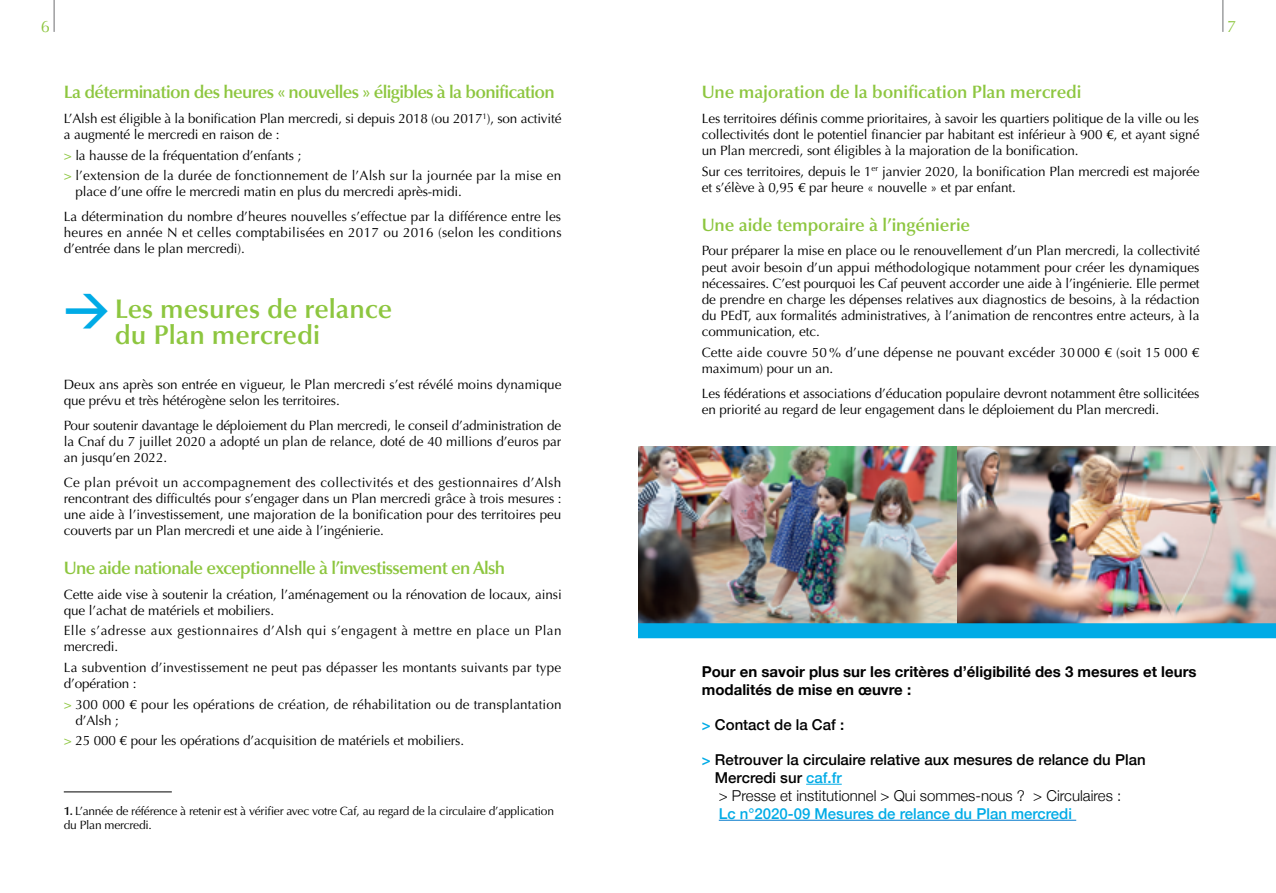
<style>
.page{position:relative;width:1276px;height:893px;background:#fff}
.page>*{position:absolute;margin:0;border:0;box-sizing:border-box;transform-origin:0 0}
.t1{font:600 27px/26.2px "Optima";color:#8dc63f}
.t2{font:600 18px "Optima";letter-spacing:-.04em;color:#8dc63f}
.t3{font:600 18px "Optima";letter-spacing:-.01em;color:#8dc63f}
.t4{font:16.5px "Optima";color:#8dc63f}
.t5{font:500 15px/18px "Helvetica Neue";color:#000}
.t6{font:700 15px/18px "Helvetica Neue";color:#000}
.t7{font:500 15px "Helvetica Neue";color:#00abe6}
.t8{font:13.5px/16.2px "Optima";letter-spacing:-.005em;color:#000}
.t9{font:13.5px/16.2px "Optima";letter-spacing:.015em;color:#000}
.t10{font:13.5px/16.2px "Optima";letter-spacing:.03em;color:#000}
.t11{font:12px/14.4px "Optima";letter-spacing:-.02em;color:#000}
.s1{font-weight:500;color:#8dc63f}
.s2{font-family:"DIN";font-weight:700;font-size:45px;color:#00abe6}
.s3{font-weight:600}
.s4{color:#00abe6}
.s5{font-weight:300}
</style>
<div class="page">
<hr style="left:1222px;top:0;width:1px;height:32px;background:#6d6e71">
<hr style="left:54px;top:0;width:1px;height:32px;background:#6d6e71">
<img style="left:638px;top:446px;width:319px;height:177px">
<img style="left:957px;top:446px;width:319px;height:177px">
<div style="left:638px;top:623px;width:638px;height:15px;background:#00abe6"></div>
<hr style="left:64px;top:791px;width:108px;height:1px;background:#000">
<hr style="left:806px;top:784px;width:35px;height:1px;background:#00abe6">
<hr style="left:719px;top:820px;width:357px;height:1px;background:#0077ca">
<p class="t4" style="left:41px;top:17px;width:11px">6</p>
<p class="t4" style="left:1227px;top:17px;width:11px">7</p>
<h2 class="t2" style="left:64px;top:82px;width:493px">La détermination des heures « nouvelles » éligibles à la bonification</h2>
<p class="t8" style="left:64px;top:111px;width:499px">L’Alsh est éligible à la bonification Plan mercredi, si depuis 2018 (ou 2017<sup>1</sup>), son activité a augmenté le mercredi en raison de :</p>
<p class="t8" style="left:64px;top:145px;width:499px;line-height:20.4px"><span class="s1">&gt;</span> la hausse de la fréquentation d’enfants ;<br><span class="s1">&gt;</span> l’extension de la durée de fonctionnement de l’Alsh sur la journée par la mise en</p>
<p class="t8" style="left:64px;top:180px;width:499px;line-height:24.8px;text-indent:12px">place d’une offre le mercredi matin en plus du mercredi après-midi.<br>La détermination du nombre d’heures nouvelles s’effectue par la différence entre les</p>
<p class="t9" style="left:64px;top:225px;width:499px">heures en année N et celles comptabilisées en 2017 ou 2016 (selon les conditions d’entrée dans le plan mercredi).</p>
<h1 class="t1" style="left:115px;top:296px;width:279px;text-indent:-51px"><span class="s2">&gt;</span> Les mesures de relance du Plan mercredi</h1>
<p class="t8" style="left:64px;top:376px;width:499px">Deux ans après son entrée en vigueur, le Plan mercredi s’est révélé moins dynamique que prévu et très hétérogène selon les territoires.</p>
<p class="t8" style="left:64px;top:417px;width:499px;text-align:justify">Pour soutenir davantage le déploiement du Plan mercredi, le conseil d’administration de la Cnaf du 7 juillet 2020 a adopté un plan de relance, doté de 40 millions d’euros par an jusqu’en 2022.</p>
<p class="t8" style="left:64px;top:474px;width:499px;text-align:justify">Ce plan prévoit un accompagnement des collectivités et des gestionnaires d’Alsh rencontrant des difficultés pour s’engager dans un Plan mercredi grâce à trois mesures : une aide à l’investissement, une majoration de la bonification pour des territoires peu couverts par un Plan mercredi et une aide à l’ingénierie.</p>
<h2 class="t2" style="left:64px;top:557px;width:443px">Une aide nationale exceptionnelle à l’investissement en Alsh</h2>
<p class="t8" style="left:64px;top:586px;width:499px">Cette aide vise à soutenir la création, l’aménagement ou la rénovation de locaux, ainsi que l’achat de matériels et mobiliers.</p>
<p class="t10" style="left:64px;top:623px;width:499px">Elle s’adresse aux gestionnaires d’Alsh qui s’engagent à mettre en place un Plan mercredi.</p>
<p class="t8" style="left:64px;top:659px;width:499px">La subvention d’investissement ne peut pas dépasser les montants suivants par type d’opération :</p>
<p class="t8" style="left:75px;top:696px;width:488px;text-indent:-12px"><span class="s1">&gt;</span> 300 000 € pour les opérations de création, de réhabilitation ou de transplantation d’Alsh ;</p>
<p class="t8" style="left:64px;top:733px;width:402px"><span class="s1">&gt;</span> 25 000 € pour les opérations d’acquisition de matériels et mobiliers.</p>
<p class="t11" style="left:64px;top:804px;width:492px"><span class="s3">1.</span> L’année de référence à retenir est à vérifier avec votre Caf, au regard de la circulaire d’application du Plan mercredi.</p>
<h2 class="t3" style="left:702px;top:82px;width:381px">Une majoration de la bonification Plan mercredi</h2>
<p class="t8" style="left:702px;top:111px;width:499px;text-align:justify">Les territoires définis comme prioritaires, à savoir les quartiers politique de la ville ou les collectivités dont le potentiel financier par habitant est inférieur à 900 €, et ayant signé un Plan mercredi, sont éligibles à la majoration de la bonification.</p>
<p class="t8" style="left:702px;top:163px;width:499px">Sur ces territoires, depuis le 1<sup>er</sup> janvier 2020, la bonification Plan mercredi est majorée et s’élève à 0,95 € par heure « nouvelle » et par enfant.</p>
<h2 class="t3" style="left:702px;top:214px;width:270px">Une aide temporaire à l’ingénierie</h2>
<p class="t8" style="left:702px;top:243px;width:499px;text-align:justify">Pour préparer la mise en place ou le renouvellement d’un Plan mercredi, la collectivité peut avoir besoin d’un appui méthodologique notamment pour créer les dynamiques nécessaires. C’est pourquoi les Caf peuvent accorder une aide à l’ingénierie. Elle permet de prendre en charge les dépenses relatives aux diagnostics de besoins, à la rédaction du PEdT, aux formalités administratives, à l’animation de rencontres entre acteurs, à la communication, etc.</p>
<p class="t9" style="left:702px;top:344px;width:499px">Cette aide couvre 50 % d’une dépense ne pouvant excéder 30 000 € (soit 15 000 € maximum) pour un an.</p>
<p class="t8" style="left:702px;top:385px;width:499px">Les fédérations et associations d’éducation populaire devront notamment être sollicitées en priorité au regard de leur engagement dans le déploiement du Plan mercredi.</p>
<p class="t6" style="left:702px;top:663px;width:496px">Pour en savoir plus sur les critères d’éligibilité des 3 mesures et leurs modalités de mise en œuvre :</p>
<p class="t5" style="left:702px;top:715px;width:144px"><span class="s4">&gt;</span> Contact de la Caf :</p>
<p class="t5" style="left:715px;top:750px;width:432px;text-indent:-13px"><span class="s4">&gt;</span> Retrouver la circulaire relative aux mesures de relance du Plan<br>Mercredi sur <span class="s4">caf.fr<br></span><span class="s5">&gt; Presse et institutionnel &gt; Qui sommes-nous ? &gt; Circulaires :</span></p>
<p class="t7" style="left:719px;top:802px;width:355px">Lc n°2020-09 Mesures de relance du Plan mercredi</p>
</div>
